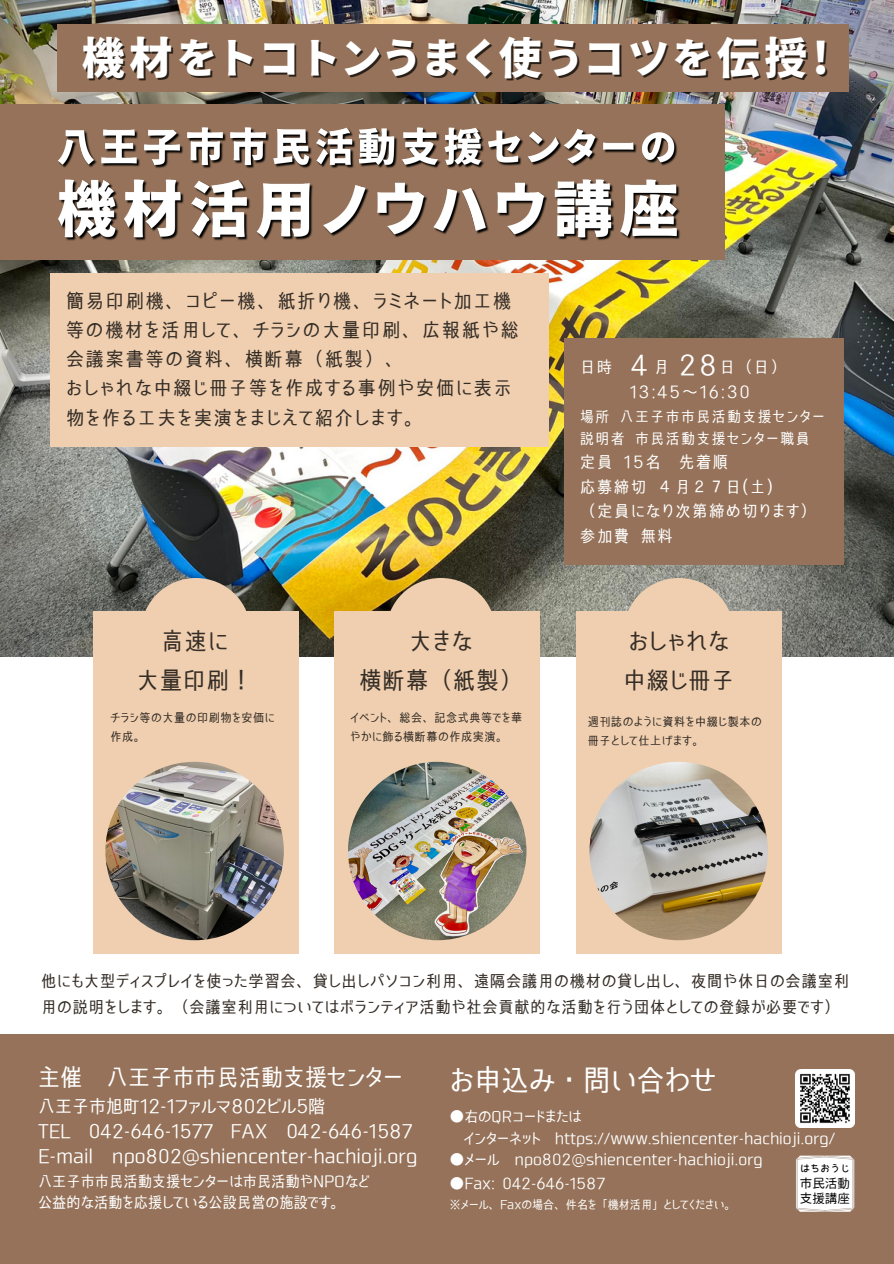
<style>
.page{position:relative;width:894px;height:1264px;background:#fff}
.page>*{position:absolute;margin:0;border:0;box-sizing:border-box;transform-origin:0 0}
.t1{font:43.5px "Gen Seki Gothic TW H";letter-spacing:.1em;color:#fff}
.t2{font:30px "Smart Font UI Proportional";color:#fff}
.t3{font:27px "Smart Font UI Proportional";color:#fff}
.t4{font:24px/38.2px "Smart Font UI Proportional";letter-spacing:.05em;color:#352d26;text-align:center}
.t5{font:24px "Smart Font UI Proportional";color:#fff}
.t6{font:19.5px/29.2px "Smart Font UI Proportional";letter-spacing:.1em;color:#352d26}
.t7{font:18.45px/25px "Smart Font UI Proportional";color:#fff}
.t8{font:16.5px/25.8px "Smart Font UI Proportional";letter-spacing:.05em;color:#352d26}
.t9{font:16.5px "Smart Font UI Proportional";letter-spacing:.1em;color:#fff}
.t10{font:15.45px "Smart Font UI Proportional";color:#fff}
.t11{font:15px "Smart Font UI Proportional";color:#fff}
.t12{font:15px "Smart Font UI Proportional";letter-spacing:.1em;color:#fff}
.t13{font:12.6px "Honoka Antique Maru";color:#000}
.t14{font:12px/19px "Smart Font UI Proportional";letter-spacing:.05em;color:#352d26}
.t15{font:12px "Smart Font UI Proportional";color:#fff}
.t16{font:700 10.05px "Bokutachino Gothic 2";color:#000}
</style>
<div class="page">
<img style="left:0;top:0;width:893px;height:656px">
<div style="left:576px;top:612px;width:205px;height:206px;background:#efcfb0"></div>
<div style="left:576px;top:748px;width:205px;height:206px;background:#efcfb0"></div>
<div style="left:334px;top:612px;width:206px;height:206px;background:#efcfb0"></div>
<div style="left:334px;top:748px;width:206px;height:206px;background:#efcfb0"></div>
<div style="left:50px;top:273px;width:498px;height:174px;background:#efcfb0"></div>
<div style="left:0;top:104px;width:724px;height:156px;background:#957259"></div>
<div style="left:141px;top:578px;width:109px;height:107px;background:#efcfb0;border-radius:50%"></div>
<div style="left:57px;top:24px;width:791px;height:68px;background:#957259"></div>
<img style="left:57px;top:127px;width:623px;height:114px">
<div style="left:93px;top:612px;width:205px;height:206px;background:#efcfb0"></div>
<div style="left:93px;top:748px;width:205px;height:206px;background:#efcfb0"></div>
<div style="left:386px;top:578px;width:109px;height:107px;background:#efcfb0;border-radius:50%"></div>
<div style="left:624px;top:578px;width:109px;height:107px;background:#efcfb0;border-radius:50%"></div>
<div style="left:0;top:1034px;width:893px;height:229px;background:#957259"></div>
<img style="left:589px;top:761px;width:178px;height:179px;border-radius:50%">
<img style="left:348px;top:761px;width:178px;height:179px;border-radius:50%">
<img style="left:105px;top:761px;width:179px;height:179px;border-radius:50%">
<div style="left:564px;top:337px;width:279px;height:227px;background:#957259"></div>
<img style="left:795px;top:1069px;width:59px;height:58px">
<svg style="left:796px;top:1155px;width:58px;height:56px;background:#f8f6f5"></svg>
<h1 class="t1" style="left:81px;top:35px;width:749px">機材をトコトンうまく使うコツを伝授!</h1>
<h6 class="t6" style="left:66px;top:285px;width:454px">簡易印刷機、コピー機、紙折り機、ラミネート加工機等の機材を活用して、チラシの大量印刷、広報紙や総会議案書等の資料、横断幕（紙製）、<br>おしゃれな中綴じ冊子等を作成する事例や安価に表示物を作る工夫を実演をまじえて紹介します。</h6>
<p class="t3" style="left:631px;top:351px;width:88px">4 28</p>
<h3 class="t9" style="left:580px;top:359px;width:33px">日時</h3>
<h3 class="t9" style="left:653px;top:359px;width:17px">月</h3>
<h3 class="t9" style="left:719px;top:359px;width:68px">日（日）</h3>
<p class="t9" style="left:629px;top:383px;width:121px">13:45～16:30</p>
<p class="t12" style="left:580px;top:408px;width:246px">場所 八王子市市民活動支援センター</p>
<p class="t12" style="left:580px;top:431px;width:231px">説明者 市民活動支援センター職員</p>
<p class="t9" style="left:580px;top:453px;width:149px">定員 15名 先着順</p>
<p class="t9" style="left:580px;top:478px;width:194px">応募締切 ４月２７日(土)</p>
<p class="t9" style="left:580px;top:503px;width:237px">（定員になり次第締め切ります）</p>
<p class="t9" style="left:580px;top:527px;width:94px">参加費 無料</p>
<h4 class="t4" style="left:137px;top:622px;width:117px">高速に<br>大量印刷！</h4>
<p class="t4" style="left:359px;top:622px;width:164px">大きな<br>横断幕（紙製）</p>
<p class="t4" style="left:623px;top:622px;width:112px;text-align:left">おしゃれな中綴じ冊子</p>
<p class="t14" style="left:110px;top:707px;width:165px">チラシ等の大量の印刷物を安価に作成。</p>
<h5 class="t14" style="left:350px;top:707px;width:174px">イベント、総会、記念式典等でを華やかに飾る横断幕の作成実演。</h5>
<p class="t14" style="left:587px;top:711px;width:175px">週刊誌のように資料を中綴じ製本の冊子として仕上げます。</p>
<p class="t8" style="left:41px;top:968px;width:809px">他にも大型ディスプレイを使った学習会、貸し出しパソコン利用、遠隔会議用の機材の貸し出し、夜間や休日の会議室利用の説明をします。（会議室利用についてはボランティア活動や社会貢献的な活動を行う団体としての登録が必要です）</p>
<p class="t5" style="left:38px;top:1064px;width:366px">主催 八王子市市民活動支援センター</p>
<p class="t7" style="left:38px;top:1092px;width:381px">八王子市旭町12-1ファルマ802ビル5階<br>TEL 042-646-1577 FAX 042-646-1587<br>E-mail npo802@shiencenter-hachioji.org</p>
<p class="t10" style="left:38px;top:1173px;width:333px">八王子市市民活動支援センターは市民活動やNPOなど</p>
<p class="t10" style="left:38px;top:1194px;width:308px">公益的な活動を応援している公設民営の施設です。</p>
<p class="t2" style="left:449px;top:1064px;width:267px">お申込み・問い合わせ</p>
<h5 class="t11" style="left:449px;top:1108px;width:134px">●右のQRコードまたは</h5>
<p class="t11" style="left:463px;top:1130px;width:373px">インターネット https://www.shiencenter-hachioji.org/</p>
<p class="t11" style="left:449px;top:1151px;width:315px">●メール npo802@shiencenter-hachioji.org</p>
<h5 class="t11" style="left:449px;top:1175px;width:157px">●Fax: 042-646-1587</h5>
<p class="t15" style="left:449px;top:1198px;width:288px">※メール、Faxの場合、件名を「機材活用」としてください。</p>
<p class="t16" style="left:799px;top:1162px;width:51px">はちおうじ</p>
<h6 class="t13" style="left:799px;top:1176px;width:52px">市民活動</h6>
<p class="t13" style="left:799px;top:1191px;width:52px">支援講座</p>
</div>
